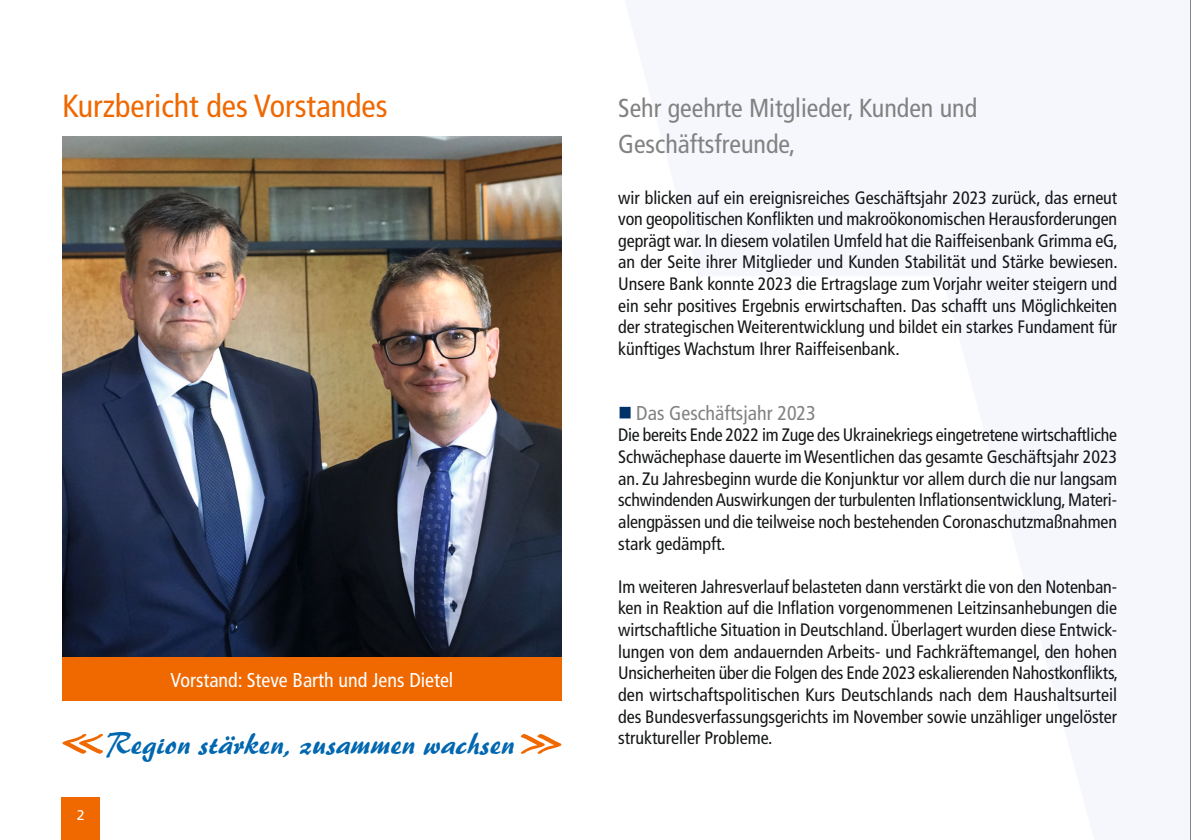
<style>
.page{position:relative;width:1191px;height:840px;background:#fff}
.page>*{position:absolute;margin:0;border:0;box-sizing:border-box;transform-origin:0 0}
.t1{font:condensed 32px "Frutiger LT Pro";color:#ef6800}
.t2{font:30px "Brush 455 BT";color:#0067b0}
.t3{font:condensed 26px/36px "Frutiger LT Pro";color:#818281}
.t4{font:condensed 20px "Frutiger LT Pro";color:#fff}
.t5{font:condensed 20px "Frutiger LT Pro";color:#818281}
.t6{font:condensed 18px/21.6px "Frutiger LT Pro";color:#151616;text-align:justify}
.t7{font:14px "Frutiger";color:#fff}
.s1{color:#00326a}
</style>
<div class="page">
<div style="left:62px;top:797px;width:38px;height:42px;background:#ef6800"></div>
<img style="left:62px;top:137px;width:499px;height:520px">
<div style="left:62px;top:657px;width:499px;height:43px;background:#ef6800"></div>
<svg style="left:520px;top:734px;width:41px;height:19px"></svg>
<svg style="left:62px;top:734px;width:41px;height:19px"></svg>
<hr style="left:1190px;top:0;width:1px;height:839px;background:#151616">
<h1 class="t1" style="left:62px;top:87px;width:327px">Kurzbericht des Vorstandes</h1>
<p class="t4" style="left:170px;top:667px;width:284px">Vorstand: Steve Barth und Jens Dietel</p>
<p class="t7" style="left:77px;top:806px;width:9px">2</p>
<h2 class="t2" style="left:107px;top:724px;width:410px">Region stärken, zusammen wachsen</h2>
<h3 class="t3" style="left:618px;top:90px;width:361px">Sehr geehrte Mitglieder, Kunden und<br>Geschäftsfreunde,</h3>
<p class="t6" style="left:618px;top:186px;width:501px">wir blicken auf ein ereignisreiches Geschäftsjahr 2023 zurück, das erneut von geopolitischen Konflikten und makroökonomischen Herausforderungen geprägt war. In diesem volatilen Umfeld hat die Raiffeisenbank Grimma eG, an der Seite ihrer Mitglieder und Kunden Stabilität und Stärke bewiesen.<br>Unsere Bank konnte 2023 die Ertragslage zum Vorjahr weiter steigern und ein sehr positives Ergebnis erwirtschaften. Das schafft uns Möglichkeiten der strategischen Weiterentwicklung und bildet ein starkes Fundament für künftiges Wachstum Ihrer Raiffeisenbank.</p>
<p class="t5" style="left:618px;top:401px;width:199px"><span class="s1">■</span> Das Geschäftsjahr 2023</p>
<p class="t6" style="left:618px;top:424px;width:500px">Die bereits Ende 2022 im Zuge des Ukrainekriegs eingetretene wirtschaftliche Schwächephase dauerte im Wesentlichen das gesamte Geschäftsjahr 2023 an. Zu Jahresbeginn wurde die Konjunktur vor allem durch die nur langsam schwindenden Auswirkungen der turbulenten Inflationsentwicklung, Materi&shy;alengpässen und die teilweise noch bestehenden Coronaschutzmaßnahmen stark gedämpft.</p>
<p class="t6" style="left:618px;top:575px;width:501px">Im weiteren Jahresverlauf belasteten dann verstärkt die von den Notenban&shy;ken in Reaktion auf die Inflation vorgenommenen Leitzinsanhebungen die wirtschaftliche Situation in Deutschland. Überlagert wurden diese Entwick&shy;lungen von dem andauernden Arbeits- und Fachkräftemangel, den hohen Unsicherheiten über die Folgen des Ende 2023 eskalierenden Nahostkonflikts, den wirtschaftspolitischen Kurs Deutschlands nach dem Haushaltsurteil des Bundesverfassungsgerichts im November sowie unzähliger ungelöster struktureller Probleme.</p>
</div>
